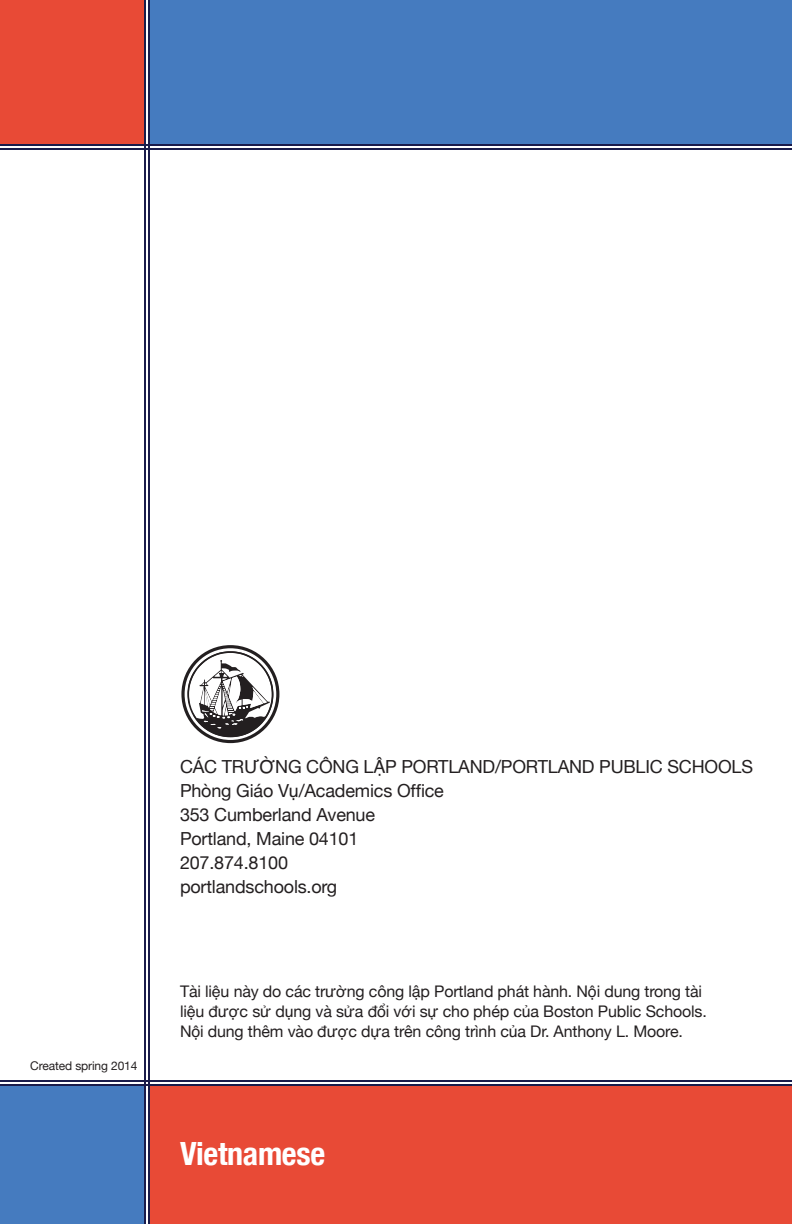
<style>
.page{position:relative;width:792px;height:1224px;background:#fff}
.page>*{position:absolute;margin:0;border:0;box-sizing:border-box;transform-origin:0 0}
.t1{font:700 condensed 32px "Helvetica Neue";letter-spacing:-.01em;color:#fff}
.t2{font:18px/24px "Helvetica Neue";letter-spacing:-.01em;color:#231f20}
.t3{font:16px/20px "Helvetica Neue";letter-spacing:-.01em;color:#231f20}
.t4{font:12px "Helvetica Neue";letter-spacing:-.01em;color:#231f20}
</style>
<div class="page">
<div style="left:150px;top:0;width:642px;height:144px;background:#457bbf"></div>
<div style="left:150px;top:1084px;width:642px;height:140px;background:#e84a36"></div>
<div style="left:0;top:1086px;width:144px;height:138px;background:#457bbf"></div>
<div style="left:0;top:0;width:144px;height:145px;background:#e84a36"></div>
<hr style="left:148px;top:0;width:2px;height:1224px;background:#1a1c4b">
<hr style="left:144px;top:0;width:2px;height:1224px;background:#1a1c4b">
<hr style="left:0;top:144px;width:792px;height:2px;background:#1a1c4b">
<hr style="left:0;top:148px;width:792px;height:2px;background:#1a1c4b">
<hr style="left:0;top:1080px;width:792px;height:2px;background:#1a1c4b">
<hr style="left:0;top:1084px;width:792px;height:2px;background:#1a1c4b">
<div style="left:181px;top:645px;width:98px;height:98px;border:3px solid #231f20;border-radius:50%"></div>
<svg style="left:188px;top:651px;width:85px;height:86px"></svg>
<div style="left:187px;top:651px;width:86px;height:86px;border:2px solid #231f20;border-radius:50%"></div>
<p class="t4" style="left:30px;top:1057px;width:109px">Created spring 2014</p>
<p class="t2" style="left:180px;top:756px;width:271px">Các trường Công lập Portland</p>
<p class="t2" style="left:495px;top:756px;width:55px">/Portland</p>
<p class="t2" style="left:599px;top:756px;width:144px">Public Schools</p>
<p class="t2" style="left:180px;top:780px;width:265px">Phòng Giáo Vụ/Academics Office<br>353 Cumberland Avenue<br>Portland, Maine 04101<br>207.874.8100 portlandschools.org</p>
<p class="t3" style="left:180px;top:982px;width:528px">Tài liệu này do các trường công lập Portland phát hành. Nội dung trong tài liệu được sử dụng và sửa đổi với sự cho phép của Boston Public Schools.<br>Nội dung thêm vào được dựa trên công trình của Dr. Anthony L. Moore.</p>
<h1 class="t1" style="left:180px;top:1127px;width:147px">Vietnamese</h1>
</div>
